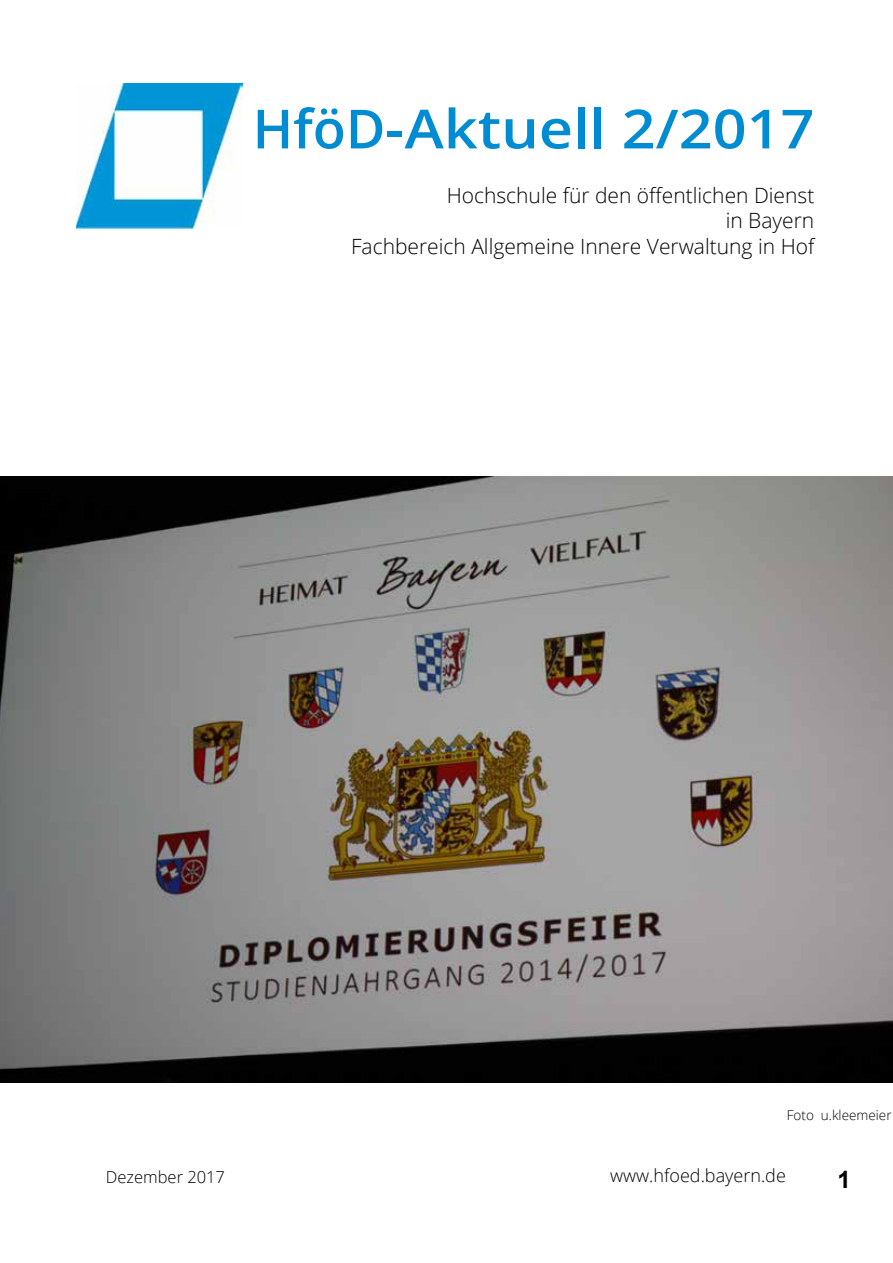
<style>
.page{position:relative;width:893px;height:1263px;background:#fff}
.page>*{position:absolute;margin:0;border:0;box-sizing:border-box;transform-origin:0 0}
.t1{font:600 54px "Open Sans";color:#008cd2}
.t2{font:700 24px "Arial";color:#000}
.t3{font:300 21px/25.2px "Open Sans";color:#010000;text-align:right}
.t4{font:300 21px "Open Sans";color:#000}
.t5{font:300 18px "Open Sans";color:#000}
.t6{font:300 16.5px "Open Sans";color:#000}
.t7{font:300 13.5px "Open Sans";color:#000}
</style>
<div class="page">
<img style="left:0;top:477px;width:893px;height:606px">
<img style="left:77px;top:84px;width:166px;height:144px">
<h1 class="t1" style="left:253px;top:92px;width:563px">HföD-Aktuell 2/2017</h1>
<p class="t3" style="left:447px;top:182px;width:369px">Hochschule für den öffentlichen Dienst in Bayern</p>
<p class="t4" style="left:351px;top:232px;width:465px">Fachbereich Allgemeine Innere Verwaltung in Hof</p>
<p class="t7" style="left:787px;top:1105px;width:106px">Foto u.kleemeier</p>
<p class="t6" style="left:106px;top:1165px;width:121px">Dezember 2017</p>
<p class="t5" style="left:610px;top:1163px;width:177px">www.hfoed.bayern.de</p>
<p class="t2" style="left:837px;top:1164px;width:15px">1</p>
</div>
